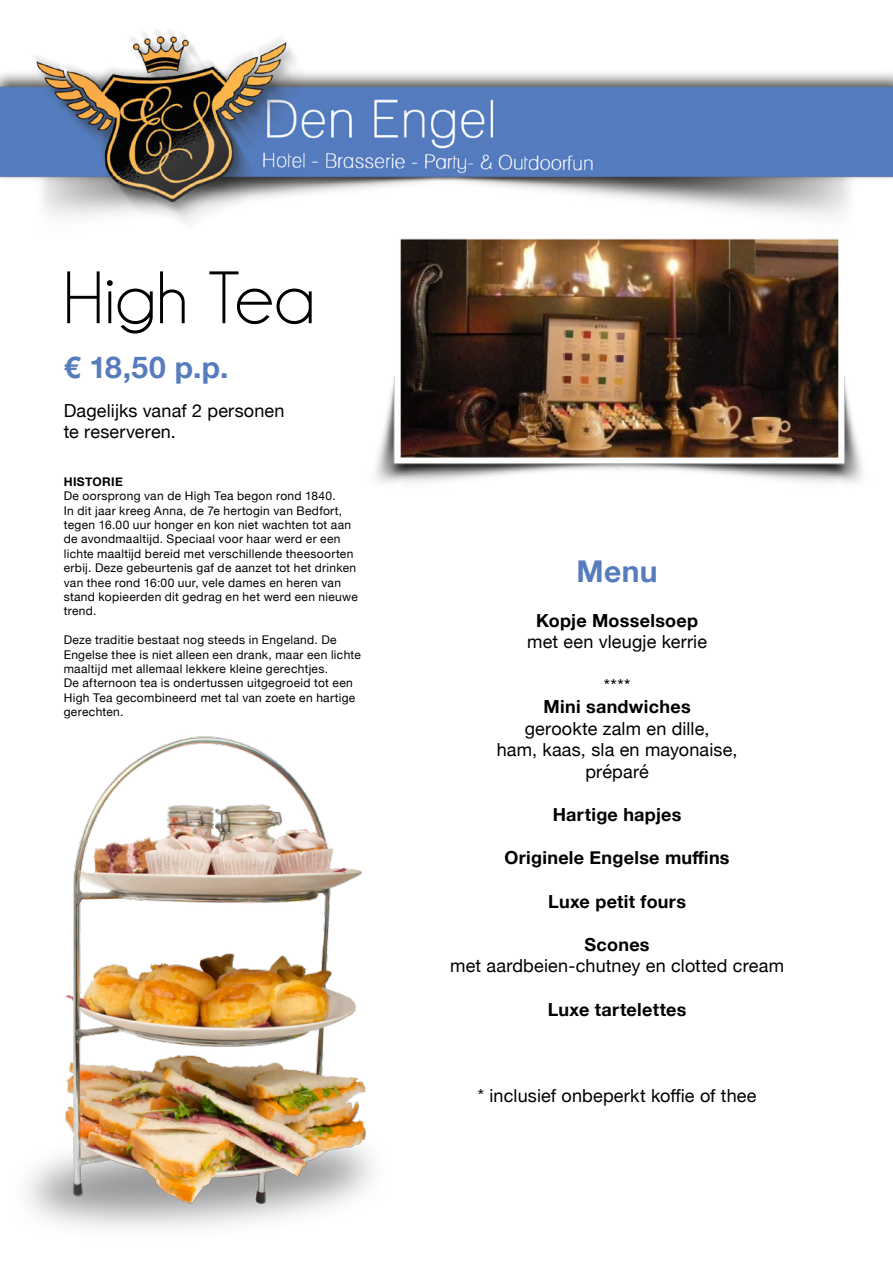
<style>
.page{position:relative;width:893px;height:1263px;background:#fff}
.page>*{position:absolute;margin:0;border:0;box-sizing:border-box;transform-origin:0 0}
.t1{font:75px "Champagne&Limousines";letter-spacing:.01em;color:#000}
.t2{font:700 30px "Helvetica Neue";letter-spacing:.015em;color:#577cbd}
.t3{font:18px/21.6px "Helvetica Neue";letter-spacing:.01em;color:#000}
.t4{font:700 18px "Helvetica Neue";letter-spacing:.015em;color:#000}
.t5{font:12px/14.4px "Helvetica Neue";letter-spacing:.025em;color:#000}
.t6{font:700 12px "Helvetica Neue";letter-spacing:.03em;color:#000}
</style>
<div class="page">
<img style="left:0;top:30px;width:893px;height:193px">
<img style="left:341px;top:186px;width:552px;height:298px">
<img style="left:27px;top:736px;width:345px;height:493px">
<p class="t1" style="left:64px;top:255px;width:253px">High Tea</p>
<p class="t2" style="left:64px;top:344px;width:166px">€ 18,50 p.p.</p>
<p class="t3" style="left:64px;top:400px;width:222px">Dagelijks vanaf 2 personen te reserveren.</p>
<p class="t6" style="left:64px;top:472px;width:61px">HISTORIE</p>
<p class="t5" style="left:64px;top:489px;width:273px">De oorsprong van de High Tea begon rond 1840.</p>
<p class="t5" style="left:64px;top:504px;width:296px">In dit jaar kreeg Anna, de 7e hertogin van Bedfort, tegen 16.00 uur honger en kon niet wachten tot aan de avondmaaltijd. Speciaal voor haar werd er een lichte maaltijd bereid met verschillende theesoorten erbij. Deze gebeurtenis gaf de aanzet tot het drinken van thee rond 16:00 uur, vele dames en heren van stand kopieerden dit gedrag en het werd een nieuwe trend.</p>
<p class="t5" style="left:64px;top:633px;width:299px">Deze traditie bestaat nog steeds in Engeland. De<br>Engelse thee is niet alleen een drank, maar een lichte maaltijd met allemaal lekkere kleine gerechtjes.</p>
<p class="t5" style="left:64px;top:677px;width:293px">De afternoon tea is ondertussen uitgegroeid tot een<br>High Tea gecombineerd met tal van zoete en hartige gerechten.</p>
<p class="t2" style="left:576px;top:548px;width:83px">Menu</p>
<p class="t4" style="left:536px;top:606px;width:164px">Kopje Mosselsoep</p>
<p class="t3" style="left:527px;top:632px;width:181px">met een vleugje kerrie</p>
<p class="t3" style="left:604px;top:675px;width:28px">****</p>
<p class="t4" style="left:544px;top:693px;width:149px">Mini sandwiches</p>
<p class="t3" style="left:497px;top:718px;width:242px;text-align:center">gerookte zalm en dille,<br>ham, kaas, sla en mayonaise, préparé</p>
<p class="t4" style="left:553px;top:801px;width:130px">Hartige hapjes</p>
<p class="t4" style="left:505px;top:844px;width:227px">Originele Engelse muffins</p>
<p class="t4" style="left:548px;top:887px;width:139px">Luxe petit fours</p>
<p class="t4" style="left:585px;top:930px;width:67px">Scones</p>
<p class="t3" style="left:450px;top:956px;width:335px">met aardbeien-chutney en clotted cream</p>
<p class="t4" style="left:548px;top:995px;width:140px">Luxe tartelettes</p>
<p class="t3" style="left:478px;top:1086px;width:280px">* inclusief onbeperkt koffie of thee</p>
</div>
